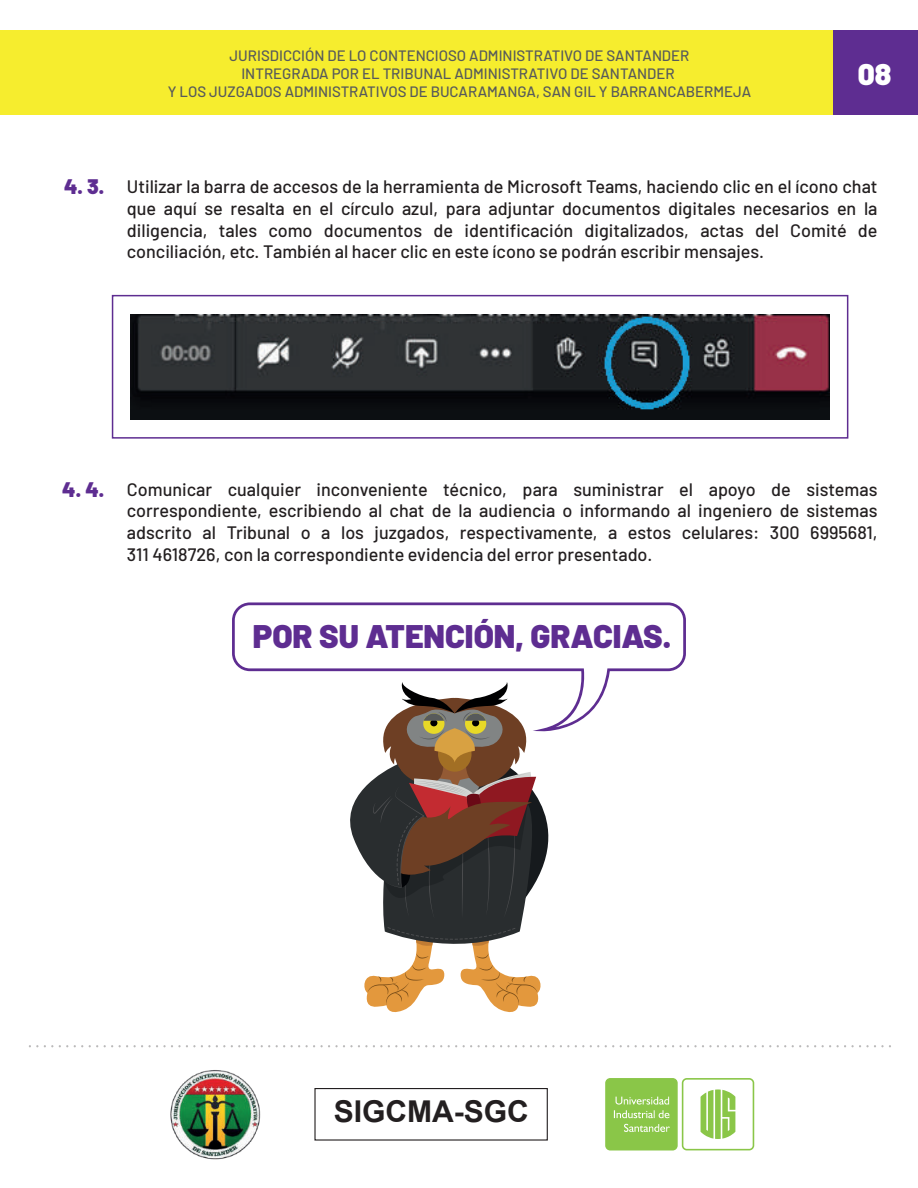
<style>
.page{position:relative;width:918px;height:1188px;background:#fff}
.page>*{position:absolute;margin:0;border:0;box-sizing:border-box;transform-origin:0 0}
.t1{font:900 32.7px "Barlow";color:#5e2d91}
.t2{font:700 30px "Arial";color:#231f20}
.t3{font:900 29.7px "Barlow";color:#fff}
.t4{font:900 21px "Barlow";color:#5e2d91}
.t5{font:500 18px/21.6px "Barlow";color:#231f20;text-align:justify}
.t6{font:500 15px/18px "Barlow";color:#575a5b;text-align:center}
.s1{font-weight:900;font-size:21px;color:#5e2d91}
</style>
<div class="page">
<div style="left:0;top:30px;width:918px;height:85px;background:#f6ed2e"></div>
<div style="left:112px;top:295px;width:736px;height:144px;border:2px solid #5e2d91"></div>
<img style="left:130px;top:315px;width:700px;height:104px">
<div style="left:833px;top:30px;width:85px;height:85px;background:#5e2d91"></div>
<svg style="left:134px;top:1045px;width:76px;height:2px"></svg>
<svg style="left:306px;top:1045px;width:91px;height:2px"></svg>
<svg style="left:478px;top:1045px;width:91px;height:2px"></svg>
<svg style="left:650px;top:1045px;width:91px;height:2px"></svg>
<svg style="left:837px;top:1045px;width:54px;height:2px"></svg>
<img style="left:170px;top:1070px;width:91px;height:90px">
<div style="left:314px;top:1088px;width:234px;height:53px;background:#fff;border:1px solid #231f20"></div>
<svg style="left:605px;top:1078px;width:149px;height:72px"></svg>
<svg style="left:350px;top:731px;width:199px;height:282px"></svg>
<svg style="left:232px;top:602px;width:454px;height:129px"></svg>
<p class="t6" style="left:168px;top:46px;width:585px">JURISDICCIÓN DE LO CONTENCIOSO ADMINISTRATIVO DE SANTANDER<br>INTREGRADA POR EL TRIBUNAL ADMINISTRATIVO DE SANTANDER<br>Y LOS JUZGADOS ADMINISTRATIVOS DE BUCARAMANGA, SAN GIL Y BARRANCABERMEJA</p>
<h3 class="t3" style="left:858px;top:52px;width:35px">08</h3>
<p class="t4" style="left:64px;top:170px;width:42px">4. 3.</p>
<p class="t5" style="left:127px;top:175px;width:752px">Utilizar la barra de accesos de la herramienta de Microsoft Teams, haciendo clic en el ícono chat que aquí se resalta en el círculo azul, para adjuntar documentos digitales necesarios en la diligencia, tales como documentos de identificación digitalizados, actas del Comité de conciliación, etc. También al hacer clic en este ícono se podrán escribir mensajes.</p>
<p class="t5" style="left:127px;top:477px;width:752px;text-indent:-65px"><span class="s1">4. 4.</span> Comunicar cualquier inconveniente técnico, para suministrar el apoyo de sistemas correspondiente, escribiendo al chat de la audiencia o informando al ingeniero de sistemas adscrito al Tribunal o a los juzgados, respectivamente, a estos celulares: 300 6995681, 311 4618726, con la correspondiente evidencia del error presentado.</p>
<h1 class="t1" style="left:253px;top:612px;width:420px">POR SU ATENCIÓN, GRACIAS.</h1>
<h2 class="t2" style="left:334px;top:1091px;width:197px">SIGCMA-SGC</h2>
</div>
